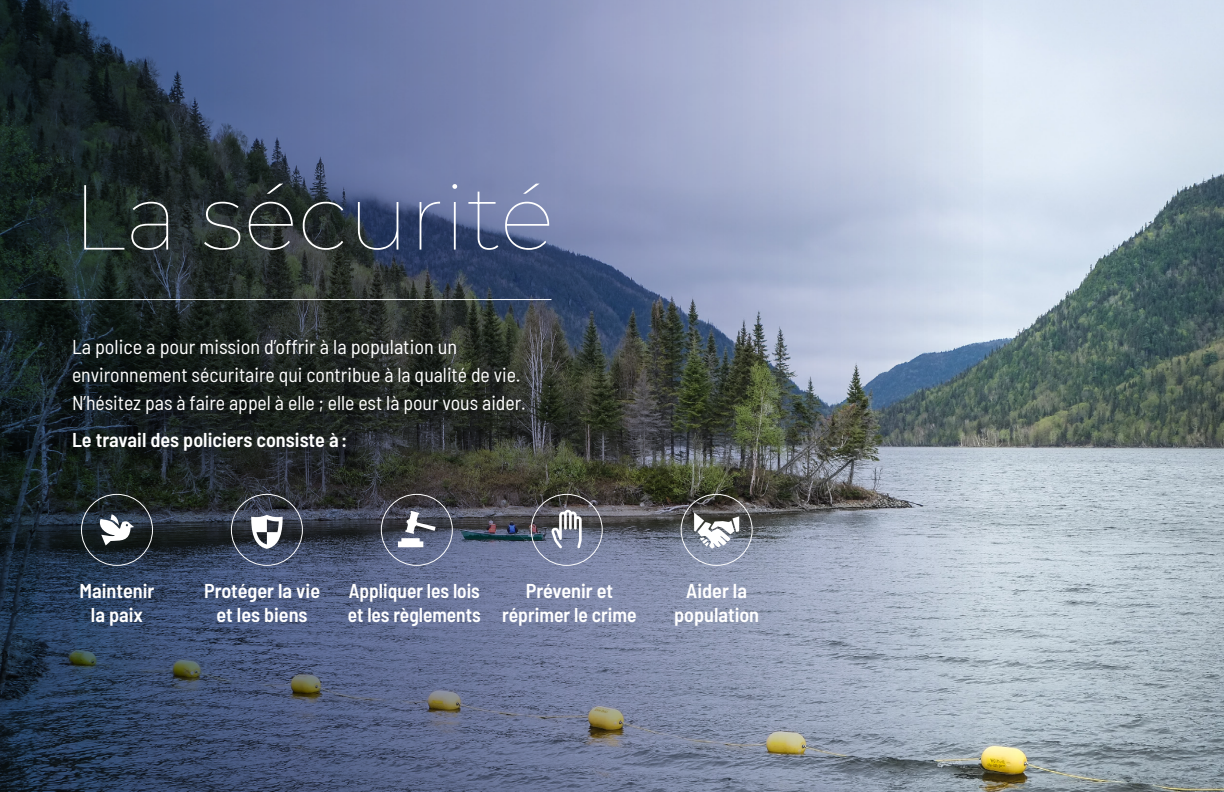
<style>
.page{position:relative;width:1224px;height:792px;background:#fff}
.page>*{position:absolute;margin:0;border:0;box-sizing:border-box;transform-origin:0 0}
.t1{font:100 92px "Montserrat";color:#fff}
.t2{font:semi-condensed 20px/28px "Barlow";color:#fff}
.texte_courant_noir{font:600 semi-condensed 20px/24px "Barlow";color:#fff;text-align:center}
</style>
<div class="page">
<img style="left:982px;top:0;width:242px;height:792px">
<img style="left:0;top:0;width:982px;height:792px">
<hr style="left:0;top:299px;width:551px;height:1px;background:#fff">
<div style="left:231px;top:494px;width:72px;height:72px;border:1px solid #fff;border-radius:50%"></div>
<div style="left:381px;top:494px;width:72px;height:72px;border:1px solid #fff;border-radius:50%"></div>
<div style="left:81px;top:494px;width:72px;height:72px;border:1px solid #fff;border-radius:50%"></div>
<svg style="left:551px;top:510px;width:31px;height:38px"></svg>
<div style="left:531px;top:494px;width:72px;height:72px;border:1px solid #fff;border-radius:50%"></div>
<div style="left:681px;top:494px;width:72px;height:72px;border:1px solid #fff;border-radius:50%"></div>
<svg style="left:97px;top:514px;width:37px;height:32px"></svg>
<svg style="left:251px;top:515px;width:32px;height:34px"></svg>
<svg style="left:398px;top:511px;width:38px;height:36px"></svg>
<svg style="left:694px;top:512px;width:45px;height:37px"></svg>
<p class="t1" style="left:72px;top:156px;width:484px">La sécurité</p>
<p class="t2" style="left:72px;top:332px;width:455px">La police a pour mission d’offrir à la population un environnement sécuritaire qui contribue à la qualité de vie.<br>N’hésitez pas à faire appel à elle ; elle est là pour vous aider.</p>
<p class="texte_courant_noir" style="left:72px;top:427px;width:277px">Le travail des policiers consiste à :</p>
<p class="texte_courant_noir" style="left:80px;top:577px;width:76px">Maintenir la paix</p>
<p class="texte_courant_noir" style="left:502px;top:577px;width:136px">Prévenir et réprimer le crime</p>
<p class="texte_courant_noir" style="left:674px;top:577px;width:87px">Aider la population</p>
<p class="texte_courant_noir" style="left:204px;top:577px;width:117px">Protéger la vie et les biens</p>
<p class="texte_courant_noir" style="left:348px;top:577px;width:134px;text-align:left">Appliquer les lois et les règlements</p>
</div>
